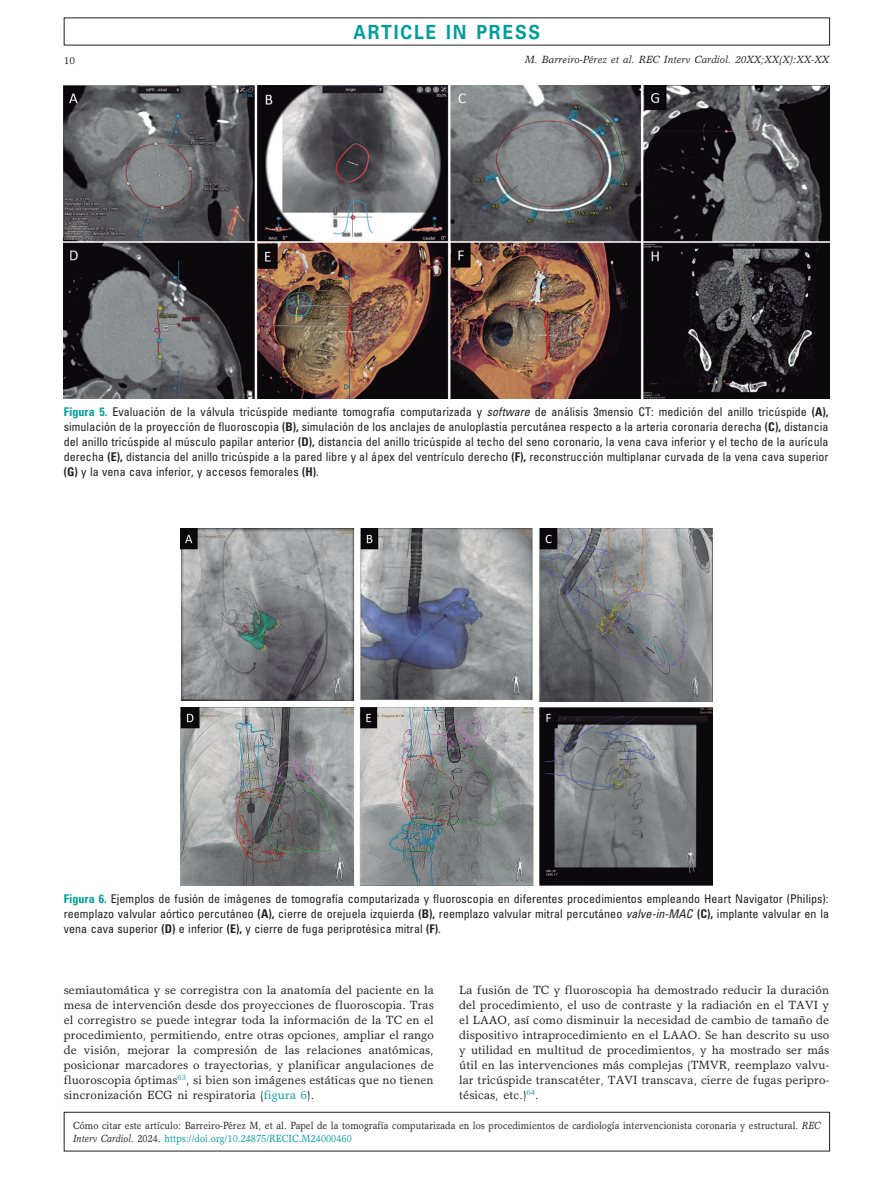
<style>
.page{position:relative;width:893px;height:1191px;background:#fff}
.page>*{position:absolute;margin:0;border:0;box-sizing:border-box;transform-origin:0 0}
.t1{font:700 19.5px "Univers LT Std";letter-spacing:.105em;color:#009d9d;scale:.9 1}
.t2{font:condensed 12px/15px "Univers LT Std";letter-spacing:.005em;color:#231f20;text-align:justify}
.t3{font:12px/15px "Garth Graphic Std";letter-spacing:.005em;color:#231f20;text-align:justify}
.t4{font:10.5px/13.5px "Garth Graphic Std";letter-spacing:.005em;color:#231f20;scale:.9 1}
.t5{font:italic 10.5px "Garth Graphic Std";letter-spacing:.005em;color:#231f20}
.t6{font:10.5px "Garth Graphic Std";letter-spacing:.005em;color:#231f20}
.s1{font-weight:700;color:#009d9d}
.s2{font-style:italic}
.s3{font-weight:700}
.s4{color:#009d9d}
</style>
<div class="page">
<img style="left:64px;top:85px;width:765px;height:314px">
<img style="left:181px;top:528px;width:531px;height:357px">
<div style="left:64px;top:1111px;width:766px;height:40px;border:1px solid #231f20"></div>
<h1 class="t1" style="left:353px;top:20px;width:209px">ARTICLE IN PRESS</h1>
<p class="t6" style="left:64px;top:54px;width:13px">10</p>
<p class="t5" style="left:525px;top:53px;width:306px">M. Barreiro-Pérez et al. REC Interv Cardiol. 20XX;XX(X):XX-XX</p>
<p class="t2" style="left:64px;top:404px;width:766px"><span class="s1">Figura 5.</span> Evaluación de la válvula tricúspide mediante tomografía computarizada y <span class="s2">software</span> de análisis 3mensio CT: medición del anillo tricúspide <span class="s3">(A), </span>simulación de la proyección de fluoroscopia <span class="s3">(B),</span> simulación de los anclajes de anuloplastia percutánea respecto a la arteria coronaria derecha <span class="s3">(C),</span> distancia del anillo tricúspide al músculo papilar anterior <span class="s3">(D),</span> distancia del anillo tricúspide al techo del seno coronario, la vena cava inferior y el techo de la aurícula derecha <span class="s3">(E),</span> distancia del anillo tricúspide a la pared libre y al ápex del ventrículo derecho <span class="s3">(F),</span> reconstrucción multiplanar curvada de la vena cava superior <span class="s3">(G)</span> y la vena cava inferior, y accesos femorales <span class="s3">(H)</span>.</p>
<p class="t2" style="left:64px;top:891px;width:767px"><span class="s1">Figura 6.</span> Ejemplos de fusión de imágenes de tomografía computarizada y fluoroscopia en diferentes procedimientos empleando Heart Navigator (Philips): reemplazo valvular aórtico percutáneo <span class="s3">(A),</span> cierre de orejuela izquierda <span class="s3">(B),</span> reemplazo valvular mitral percutáneo <span class="s2">valve-in-MAC</span> <span class="s3">(C),</span> implante valvular en la vena cava superior <span class="s3">(D)</span> e inferior <span class="s3">(E),</span> y cierre de fuga periprotésica mitral <span class="s3">(F)</span>.</p>
<p class="t3" style="left:64px;top:982px;width:371px">semiautomática y se corregistra con la anatomía del paciente en la mesa de intervención desde dos proyecciones de fluoroscopia. Tras el corregistro se puede integrar toda la información de la TC en el procedimiento, permitiendo, entre otras opciones, ampliar el rango de visión, mejorar la compresión de las relaciones anatómicas, posicionar marcadores o trayectorias, y planificar angulaciones de fluoroscopia óptimas<sup>63</sup>, si bien son imágenes estáticas que no tienen sincronización ECG ni respiratoria (<span class="s4">figura 6</span>).</p>
<p class="t3" style="left:459px;top:982px;width:372px">La fusión de TC y fluoroscopia ha demostrado reducir la duración del procedimiento, el uso de contraste y la radiación en el TAVI y el LAAO, así como disminuir la necesidad de cambio de tamaño de dispositivo intraprocedimiento en el LAAO. Se han descrito su uso y utilidad en multitud de procedimientos, y ha mostrado ser más útil en las intervenciones más complejas (TMVR, reemplazo valvu&shy;lar tricúspide transcatéter, TAVI transcava, cierre de fugas peripro&shy;tésicas, etc.)<sup>64</sup>.</p>
<p class="t4" style="left:73px;top:1118px;width:832px">Cómo citar este artículo: Barreiro-Pérez M, et al. Papel de la tomografía computarizada en los procedimientos de cardiología intervencionista coronaria y estructural. <span class="s2">REC<br>Interv Cardiol</span>. 2024. <span class="s4">https://doi.org/10.24875/RECIC.M24000460</span></p>
</div>
